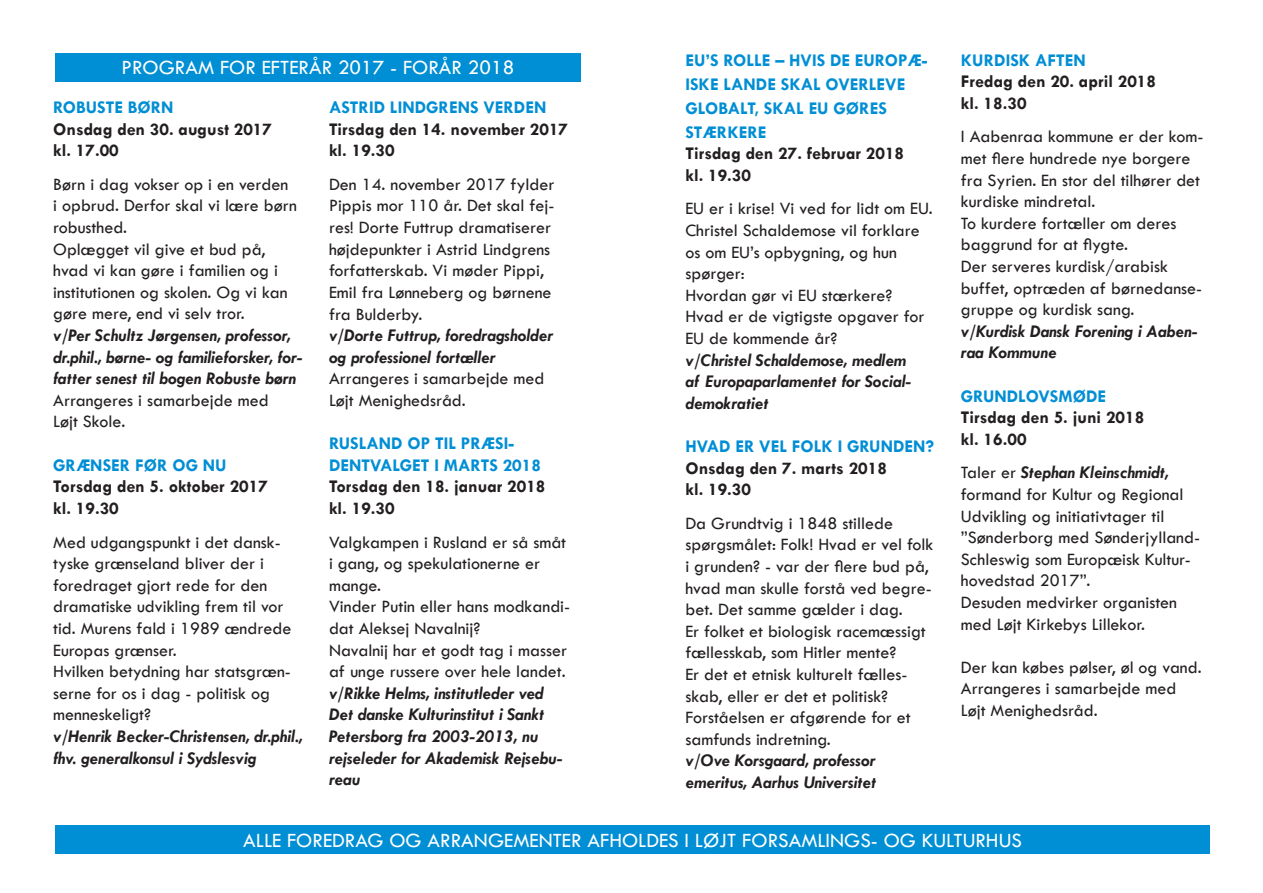
<style>
.page{position:relative;width:1263px;height:893px;background:#fff}
.page>*{position:absolute;margin:0;border:0;box-sizing:border-box;transform-origin:0 0}
.t1{font:21px "Tw Cen";color:#fff}
.t2{font:18px/21.6px "Tw Cen";color:#231f20}
.t3{font:italic 700 18px/21.6px "Tw Cen";color:#231f20}
.t4{font:700 18px/21.6px "Tw Cen";color:#231f20}
.t5{font:700 18px/24px "Tw Cen";color:#008ed4}
.s1{font-weight:700;font-style:italic}
</style>
<div class="page">
<div style="left:55px;top:826px;width:1155px;height:28px;background:#008ed4"></div>
<div style="left:55px;top:53px;width:525px;height:28px;background:#008ed4"></div>
<p class="t1" style="left:122px;top:55px;width:12px">programforefter</p>
<p class="t1" style="left:309px;top:55px;width:100px">år 2017 - for</p>
<p class="t1" style="left:439px;top:55px;width:77px">år 2018</p>
<p class="t5" style="left:53px;top:95px;width:122px">ROBUSTE BØRN</p>
<p class="t4" style="left:53px;top:118px;width:220px">ONSDAG DEN 30. AUGUST 2017<br>KL. 17.00</p>
<p class="t2" style="left:53px;top:173px;width:245px">Børn i dag vokser op i en verden<br>i opbrud. Derfor skal vi lære børn robusthed.<br>Oplægget vil give et bud på, hvad vi kan gøre i familien og i institutionen og skolen. Og vi kan gøre mere, end vi selv tror.</p>
<p class="t3" style="left:53px;top:324px;width:251px">v/Per Schultz Jørgensen, professor, dr.phil., børne- og familieforsker, for&shy;fatter senest til bogen Robuste børn</p>
<p class="t2" style="left:53px;top:389px;width:217px">Arrangeres i samarbejde med<br>Løjt Skole.</p>
<p class="t5" style="left:53px;top:452px;width:175px">GRÆNSER FØR OG NU</p>
<p class="t4" style="left:53px;top:475px;width:216px">TORSDAG DEN 5. OKTOBER 2017<br>KL. 19.30</p>
<p class="t2" style="left:53px;top:531px;width:240px">Med udgangspunkt i det dansk&shy;tyske grænseland bliver der i foredraget gjort rede for den dramatiske udvikling frem til vor tid. Murens fald i 1989 ændrede<br>Europas grænser.<br>Hvilken betydning har statsgræn&shy;serne for os i dag - politisk og menneskeligt?</p>
<p class="t3" style="left:53px;top:725px;width:251px">v/Henrik Becker-Christensen, dr.phil., fhv. generalkonsul i Sydslesvig</p>
<p class="t5" style="left:329px;top:95px;width:219px">ASTRID LINDGRENS VERDEN</p>
<p class="t4" style="left:329px;top:118px;width:241px">TIRSDAG DEN 14. NOVEMBER 2017<br>KL. 19.30</p>
<p class="t2" style="left:329px;top:173px;width:227px">Den 14. november 2017 fylder<br>Pippis mor 110 år. Det skal fej&shy;res! Dorte Futtrup dramatiserer højdepunkter i Astrid Lindgrens forfatterskab. Vi møder Pippi,<br>Emil fra Lønneberg og børnene fra Bulderby.</p>
<p class="t3" style="left:329px;top:324px;width:226px">v/Dorte Futtrup, foredragsholder og professionel fortæller</p>
<p class="t2" style="left:329px;top:368px;width:217px">Arrangeres i samarbejde med<br>Løjt Menighedsråd.</p>
<p class="t5" style="left:329px;top:432px;width:213px;line-height:21.6px">RUSLAND OP TIL PRÆSI-<br>DENTVALGET I MARTS 2018</p>
<p class="t4" style="left:329px;top:475px;width:218px">TORSDAG DEN 18. JANUAR 2018<br>KL. 19.30</p>
<p class="t2" style="left:329px;top:531px;width:243px">Valgkampen i Rusland er så småt i gang, og spekulationerne er mange.<br>Vinder Putin eller hans modkandi&shy;dat Aleksej Navalnij?<br>Navalnij har et godt tag i masser af unge russere over hele landet.</p>
<p class="t3" style="left:329px;top:682px;width:235px">v/Rikke Helms, institutleder ved<br>Det danske Kulturinstitut i Sankt<br>Petersborg fra 2003-2013, nu rejseleder for Akademisk Rejsebu&shy;reau</p>
<p class="t5" style="left:685px;top:47px;width:244px">EU ’S ROLLE – HVIS DE EUROPÆ-<br>ISKE LANDE SKAL OVERLEVE<br>GLOBALT, SKAL EU GØRES<br>STÆRKERE</p>
<p class="t4" style="left:685px;top:142px;width:220px">TIRSDAG DEN 27. FEBRUAR 2018<br>KL. 19.30</p>
<p class="t2" style="left:685px;top:198px;width:249px">EU er i krise! Vi ved for lidt om EU.<br>Christel Schaldemose vil forklare os om EU’s opbygning, og hun spørger:<br>Hvordan gør vi EU stærkere?<br>Hvad er de vigtigste opgaver for<br>EU de kommende år?</p>
<p class="t3" style="left:685px;top:349px;width:227px">v/Christel Schaldemose, medlem af Europaparlamentet for Social&shy;demokratiet</p>
<p class="t5" style="left:685px;top:434px;width:250px">HVAD ER VEL FOLK I GRUNDEN?</p>
<p class="t4" style="left:685px;top:457px;width:203px">ONSDAG DEN 7. MARTS 2018<br>KL. 19.30</p>
<p class="t2" style="left:685px;top:512px;width:250px">Da Grundtvig i 1848 stillede spørgsmålet: Folk! Hvad er vel folk i grunden? - var der flere bud på, hvad man skulle forstå ved begre&shy;bet. Det samme gælder i dag.<br>Er folket et biologisk racemæssigt fællesskab, som Hitler mente?<br>Er det et etnisk kulturelt fælles&shy;skab, eller er det et politisk?<br>Forståelsen er afgørende for et samfunds indretning.</p>
<p class="t3" style="left:685px;top:749px;width:192px">v/Ove Korsgaard, professor emeritus, Aarhus Universitet</p>
<p class="t5" style="left:961px;top:47px;width:126px">KURDISK AFTEN</p>
<p class="t4" style="left:961px;top:70px;width:197px">FREDAG DEN 20. APRIL 2018<br>KL. 18.30</p>
<p class="t2" style="left:961px;top:126px;width:244px">I Aabenraa kommune er der kom&shy;met flere hundrede nye borgere fra Syrien. En stor del tilhører det kurdiske mindretal.<br>To kurdere fortæller om deres baggrund for at flygte.<br>Der serveres kurdisk/arabisk buffet, optræden af børnedanse&shy;gruppe og kurdisk sang.</p>
<p class="t3" style="left:961px;top:320px;width:238px">v/Kurdisk Dansk Forening i Aaben&shy;raa Kommune</p>
<p class="t5" style="left:961px;top:383px;width:147px">GRUNDLOVSMØDE</p>
<p class="t4" style="left:961px;top:406px;width:185px">TIRSDAG DEN 5. JUNI 2018<br>KL. 16.00</p>
<p class="t2" style="left:961px;top:462px;width:241px">Taler er <span class="s1">Stephan Kleinschmidt, </span>formand for Kultur og Regional<br>Udvikling og initiativtager til ”Sønderborg med Sønderjylland-<br>Schleswig som Europæisk Kultur&shy;hovedstad 2017”.<br>Desuden medvirker organisten med Løjt Kirkebys Lillekor.</p>
<p class="t2" style="left:961px;top:656px;width:242px">Der kan købes pølser, øl og vand.<br>Arrangeres i samarbejde med<br>Løjt Menighedsråd.</p>
<p class="t1" style="left:243px;top:828px;width:25px">Alleforedragogarrangementerafholdesi</p>
<p class="t1" style="left:695px;top:828px;width:70px">Løjt Forsamlings</p>
<p class="t1" style="left:871px;top:828px;width:18px">- og</p>
<p class="t1" style="left:922px;top:828px;width:24px">Kulturhus</p>
</div>
